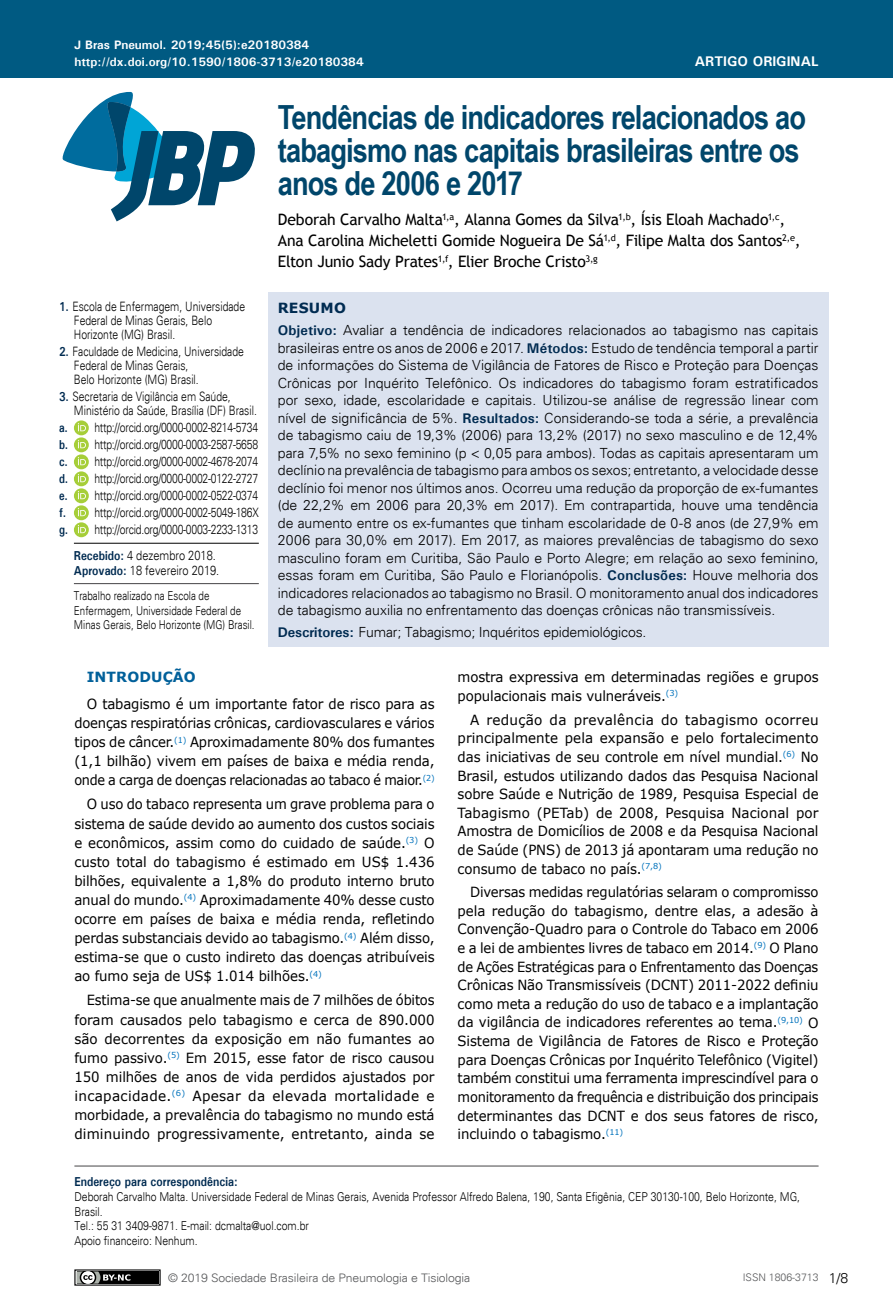
<style>
.page{position:relative;width:893px;height:1315px;background:#fff}
.page>*{position:absolute;margin:0;border:0;box-sizing:border-box;transform-origin:0 0}
.t1{font:700 33.25px/33.2px "Arial Narrow";letter-spacing:-.025em;color:#00466b}
.t2{font:15.75px/21px "Trebuchet MS";letter-spacing:-.015em;color:#000}
.t3{font:300 14px/17.5px "Univers";letter-spacing:-.01em;color:#000;text-align:justify}
.t4{font:14px/18.6px "Verdana";letter-spacing:-.01em;color:#000;text-align:justify;scale:.94 1}
.t5{font:14px/18.6px "Verdana";letter-spacing:-.01em;color:#000;text-align:justify}
.t6{font:14px/19.1px "Verdana";letter-spacing:-.01em;color:#000;text-align:justify;scale:.93 1}
.t7{font:14px/19.1px "Verdana";letter-spacing:-.01em;color:#000;text-align:justify;scale:.95 1}
.t8{font:700 14px "Univers";color:#fff}
.t9{font:700 14px "Verdana";letter-spacing:.01em;color:#01609a}
.t10{font:700 14px "Verdana";letter-spacing:.015em;color:#002b51}
.t11{font:300 12.95px/17px "Univers";color:#000;scale:.8 1}
.t12{font:300 12.95px/14.9px "Univers";color:#000;scale:.85 1}
.t13{font:700 12.95px "Univers";color:#002b51;scale:.85 1}
.t14{font:300 12.25px/14.7px "Univers";color:#000;scale:.85 1}
.t15{font:300 12.25px/14.7px "Univers";color:#000;scale:.8 1}
.t16{font:700 12.25px "Univers";color:#fff}
.t17{font:300 11.72px "Univers";letter-spacing:-.01em;color:#58595b;scale:1.04 1}
.t18{font:300 10.5px "Univers";color:#58595b}
.s1{font-weight:700;color:#002b51}
</style>
<div class="page">
<div style="left:0;top:0;width:893px;height:78px;background:#005a82"></div>
<svg style="left:62px;top:91px;width:193px;height:130px"></svg>
<div style="left:75px;top:1270px;width:85px;height:15px;background:#000"></div>
<div style="left:74px;top:1269px;width:87px;height:16px;border:1px solid #000"></div>
<svg style="left:74px;top:1269px;width:56px;height:17px"></svg>
<div style="left:268px;top:292px;width:560px;height:355px;background:#dbe2ef"></div>
<hr style="left:74px;top:1165px;width:745px;height:1px;background:#464547">
<svg style="left:74px;top:420px;width:15px;height:15px"></svg>
<svg style="left:78px;top:423px;width:8px;height:8px"></svg>
<svg style="left:74px;top:437px;width:15px;height:15px"></svg>
<svg style="left:78px;top:440px;width:8px;height:8px"></svg>
<svg style="left:74px;top:454px;width:15px;height:15px"></svg>
<svg style="left:78px;top:457px;width:8px;height:8px"></svg>
<svg style="left:74px;top:471px;width:15px;height:15px"></svg>
<svg style="left:78px;top:474px;width:8px;height:8px"></svg>
<svg style="left:74px;top:488px;width:15px;height:15px"></svg>
<svg style="left:78px;top:491px;width:8px;height:8px"></svg>
<svg style="left:74px;top:505px;width:15px;height:15px"></svg>
<svg style="left:78px;top:508px;width:8px;height:8px"></svg>
<svg style="left:74px;top:522px;width:15px;height:15px"></svg>
<svg style="left:78px;top:525px;width:8px;height:8px"></svg>
<hr style="left:74px;top:543px;width:185px;height:1px;background:#000">
<hr style="left:74px;top:583px;width:185px;height:1px;background:#464547">
<p class="t16" style="left:74px;top:37px;width:236px">J Bras Pneumol. 2019;45(5):e20180384</p>
<p class="t16" style="left:74px;top:54px;width:291px">http://dx.doi.org/10.1590/1806-3713/e20180384</p>
<p class="t8" style="left:695px;top:52px;width:125px">ARTIGO ORIGINAL</p>
<p class="t11" style="left:74px;top:300px;width:216px;line-height:14px;text-indent:-15px"><span class="s1">1.</span> Escola de Enfermagem, Universidade<br>Federal de Minas Gerais, Belo<br>Horizonte (MG) Brasil.</p>
<p class="t11" style="left:74px;top:345px;width:214px;line-height:14px;text-indent:-15px"><span class="s1">2.</span> Faculdade de Medicina, Universidade<br>Federal de Minas Gerais,<br>Belo Horizonte (MG) Brasil.</p>
<p class="t11" style="left:74px;top:390px;width:230px;line-height:14px;text-indent:-15px"><span class="s1">3.</span> Secretaria de Vigilância em Saúde,<br>Ministério da Saúde, Brasília (DF) Brasil.</p>
<p class="t11" style="left:59px;top:419px;width:251px;text-align:justify"><span class="s1">a.</span> http://orcid.org/0000-0002-8214-5734 <span class="s1">b.</span> http://orcid.org/0000-0003-2587-5658 <span class="s1">c.</span> http://orcid.org/0000-0002-4678-2074 <span class="s1">d.</span> http://orcid.org/0000-0002-0122-2727 <span class="s1">e.</span> http://orcid.org/0000-0002-0522-0374 <span class="s1">f.</span> http://orcid.org/0000-0002-5049-186X <span class="s1">g.</span> http://orcid.org/0000-0003-2233-1313</p>
<p class="t12" style="left:74px;top:548px;width:173px"><span class="s1">Recebido:</span> 4 dezembro 2018.<br><span class="s1">Aprovado:</span> 18 fevereiro 2019.</p>
<p class="t15" style="left:74px;top:588px;width:227px">Trabalho realizado na Escola de<br>Enfermagem, Universidade Federal de<br>Minas Gerais, Belo Horizonte (MG) Brasil.</p>
<h1 class="t1" style="left:278px;top:99px;width:530px">Tendências de indicadores relacionados ao tabagismo nas capitais brasileiras entre os anos de 2006 e 2017</h1>
<p class="t2" style="left:278px;top:209px;width:524px">Deborah Carvalho Malta<sup>1,a</sup>, Alanna Gomes da Silva<sup>1,b</sup>, Ísis Eloah Machado<sup>1,c</sup>,<br>Ana Carolina Micheletti Gomide Nogueira De Sá<sup>1,d</sup>, Filipe Malta dos Santos<sup>2,e</sup>,<br>Elton Junio Sady Prates<sup>1,f</sup>, Elier Broche Cristo<sup>3,g</sup></p>
<p class="t10" style="left:278px;top:298px;width:70px">RESUMO</p>
<p class="t3" style="left:278px;top:321px;width:542px"><span class="s1">Objetivo:</span> Avaliar a tendência de indicadores relacionados ao tabagismo nas capitais brasileiras entre os anos de 2006 e 2017. <span class="s1">Métodos:</span> Estudo de tendência temporal a partir de informações do Sistema de Vigilância de Fatores de Risco e Proteção para Doenças Crônicas por Inquérito Telefônico. Os indicadores do tabagismo foram estratificados por sexo, idade, escolaridade e capitais. Utilizou-se análise de regressão linear com nível de significância de 5%. <span class="s1">Resultados:</span> Considerando-se toda a série, a prevalência de tabagismo caiu de 19,3% (2006) para 13,2% (2017) no sexo masculino e de 12,4% para 7,5% no sexo feminino (p &lt; 0,05 para ambos). Todas as capitais apresentaram um declínio na prevalência de tabagismo para ambos os sexos; entretanto, a velocidade desse declínio foi menor nos últimos anos. Ocorreu uma redução da proporção de ex-fumantes (de 22,2% em 2006 para 20,3% em 2017). Em contrapartida, houve uma tendência de aumento entre os ex-fumantes que tinham escolaridade de 0-8 anos (de 27,9% em 2006 para 30,0% em 2017). Em 2017, as maiores prevalências de tabagismo do sexo masculino foram em Curitiba, São Paulo e Porto Alegre; em relação ao sexo feminino, essas foram em Curitiba, São Paulo e Florianópolis. <span class="s1">Conclusões:</span> Houve melhoria dos indicadores relacionados ao tabagismo no Brasil. O monitoramento anual dos indicadores de tabagismo auxilia no enfrentamento das doenças crônicas não transmissíveis.</p>
<p class="t3" style="left:278px;top:623px;width:370px"><span class="s1">Descritores:</span> Fumar; Tabagismo; Inquéritos epidemiológicos.</p>
<p class="t9" style="left:87px;top:667px;width:111px">INTRODUÇÃO</p>
<p class="t7" style="left:74px;top:694px;width:381px;text-indent:12px">O tabagismo é um importante fator de risco para as doenças respiratórias crônicas, cardiovasculares e vários tipos de câncer.<sup>(1)</sup> Aproximadamente 80% dos fumantes (1,1 bilhão) vivem em países de baixa e média renda, onde a carga de doenças relacionadas ao tabaco é maior.<sup>(2)</sup></p>
<p class="t4" style="left:74px;top:795px;width:385px;line-height:19.1px;text-indent:12px">O uso do tabaco representa um grave problema para o sistema de saúde devido ao aumento dos custos sociais e econômicos, assim como do cuidado de saúde.<sup>(3)</sup> O custo total do tabagismo é estimado em US$ 1.436 bilhões, equivalente a 1,8% do produto interno bruto anual do mundo.<sup>(4)</sup> Aproximadamente 40% desse custo ocorre em países de baixa e média renda, refletindo perdas substanciais devido ao tabagismo.<sup>(4)</sup> Além disso, estima-se que o custo indireto das doenças atribuíveis ao fumo seja de US$ 1.014 bilhões.<sup>(4)</sup></p>
<p class="t6" style="left:74px;top:991px;width:389px;text-indent:12px">Estima-se que anualmente mais de 7 milhões de óbitos foram causados pelo tabagismo e cerca de 890.000 são decorrentes da exposição em não fumantes ao fumo passivo.<sup>(5)</sup> Em 2015, esse fator de risco causou 150 milhões de anos de vida perdidos ajustados por incapacidade.<sup>(6)</sup> Apesar da elevada mortalidade e morbidade, a prevalência do tabagismo no mundo está diminuindo progressivamente, entretanto, ainda se</p>
<p class="t7" style="left:458px;top:668px;width:381px;line-height:18.6px">mostra expressiva em determinadas regiões e grupos populacionais mais vulneráveis.<sup>(3)</sup></p>
<p class="t5" style="left:458px;top:710px;width:362px;text-indent:12px">A redução da prevalência do tabagismo ocorreu principalmente pela expansão e pelo fortalecimento das iniciativas de seu controle em nível mundial.<sup>(6)</sup> No Brasil, estudos utilizando dados das Pesquisa Nacional sobre Saúde e Nutrição de 1989, Pesquisa Especial de Tabagismo (PETab) de 2008, Pesquisa Nacional por Amostra de Domicílios de 2008 e da Pesquisa Nacional de Saúde (PNS) de 2013 já apontaram uma redução no consumo de tabaco no país.<sup>(7,8)</sup></p>
<p class="t4" style="left:458px;top:883px;width:386px;text-indent:12px">Diversas medidas regulatórias selaram o compromisso pela redução do tabagismo, dentre elas, a adesão à Convenção-Quadro para o Controle do Tabaco em 2006 e a lei de ambientes livres de tabaco em 2014.<sup>(9)</sup> O Plano de Ações Estratégicas para o Enfrentamento das Doenças Crônicas Não Transmissíveis (DCNT) 2011-2022 definiu como meta a redução do uso de tabaco e a implantação da vigilância de indicadores referentes ao tema.<sup>(9,10)</sup> O Sistema de Vigilância de Fatores de Risco e Proteção para Doenças Crônicas por Inquérito Telefônico (Vigitel) também constitui uma ferramenta imprescindível para o monitoramento da frequência e distribuição dos principais determinantes das DCNT e dos seus fatores de risco, incluindo o tabagismo.<sup>(11)</sup></p>
<p class="t13" style="left:74px;top:1173px;width:194px">Endereço para correspondência:</p>
<p class="t14" style="left:74px;top:1189px;width:855px">Deborah Carvalho Malta. Universidade Federal de Minas Gerais, Avenida Professor Alfredo Balena, 190, Santa Efigênia, CEP 30130-100, Belo Horizonte, MG, Brasil.<br>Tel.: 55 31 3409-9871. E-mail: dcmalta@uol.com.br<br>Apoio financeiro: Nenhum.</p>
<p class="t17" style="left:168px;top:1270px;width:292px">© 2019 Sociedade Brasileira de Pneumologia e Tisiologia</p>
<p class="t18" style="left:743px;top:1271px;width:77px">ISSN 1806-3713</p>
<p class="t3" style="left:829px;top:1269px;width:21px">1/8</p>
</div>
